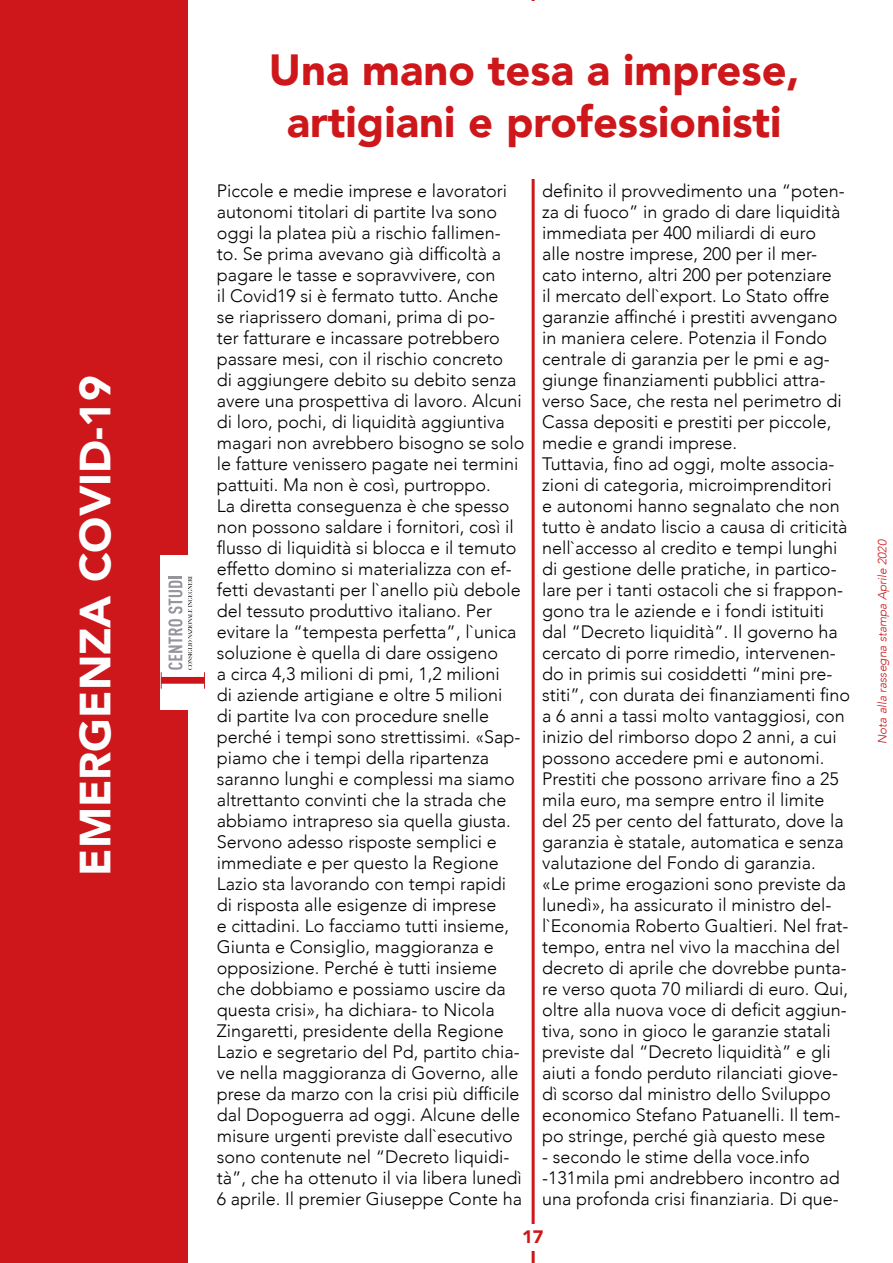
<style>
.page{position:relative;width:893px;height:1263px;background:#fff}
.page>*{position:absolute;margin:0;border:0;box-sizing:border-box;transform-origin:0 0}
.t1{font:900 43.5px/52.2px "Avenir";color:#cd171a;text-align:center}
.t2{font:900 43.5px "Avenir";color:#fff}
.t3{font:300 18px/21px "Avenir";color:#000}
.t4{font:900 18px "Avenir";color:#cd171a}
.t5{font:italic 300 12px "Avenir";color:#cd171a}
</style>
<div class="page">
<hr style="left:532px;top:0;width:3px;height:1263px;background:#cd171a">
<div style="left:0;top:0;width:188px;height:1263px;background:#cd171a"></div>
<div style="left:516px;top:1225px;width:33px;height:25px;background:#fff"></div>
<div style="left:489px;top:1px;width:72px;height:12px;background:#fff"></div>
<div style="left:499px;top:167px;width:73px;height:12px;background:#fff"></div>
<div style="left:161px;top:555px;width:56px;height:155px;background:#fff"></div>
<svg style="left:161px;top:576px;width:44px;height:113px"></svg>
<div style="left:220px;top:13px;width:629px;height:153px;background:#fff"></div>
<h1 class="t2" style="left:58px;top:876px;width:502px;rotate:-90deg">EMERGENZA COVID-19</h1>
<h1 class="t1" style="left:269px;top:43px;width:532px">Una mano tesa a imprese, artigiani e professionisti</h1>
<p class="t3" style="left:217px;top:180px;width:309px">Piccole e medie imprese e lavoratori autonomi titolari di partite Iva sono oggi la platea più a rischio fallimen&shy;to. Se prima avevano già difficoltà a pagare le tasse e sopravvivere, con<br>il Covid19 si è fermato tutto. Anche<br>se riaprissero domani, prima di po-<br>ter fatturare e incassare potrebbero passare mesi, con il rischio concreto<br>di aggiungere debito su debito senza avere una prospettiva di lavoro. Alcuni di loro, pochi, di liquidità aggiuntiva magari non avrebbero bisogno se solo le fatture venissero pagate nei termini pattuiti. Ma non è così, purtroppo.<br>La diretta conseguenza è che spesso non possono saldare i fornitori, così il flusso di liquidità si blocca e il temuto effetto domino si materializza con ef&shy;fetti devastanti per l`anello più debole del tessuto produttivo italiano. Per evitare la “tempesta perfetta”, l`unica soluzione è quella di dare ossigeno<br>a circa 4,3 milioni di pmi, 1,2 milioni<br>di aziende artigiane e oltre 5 milioni<br>di partite Iva con procedure snelle perché i tempi sono strettissimi. «Sap&shy;piamo che i tempi della ripartenza saranno lunghi e complessi ma siamo altrettanto convinti che la strada che abbiamo intrapreso sia quella giusta.<br>Servono adesso risposte semplici e immediate e per questo la Regione Lazio sta lavorando con tempi rapidi di risposta alle esigenze di imprese<br>e cittadini. Lo facciamo tutti insieme, Giunta e Consiglio, maggioranza e opposizione. Perché è tutti insieme che dobbiamo e possiamo uscire da questa crisi», ha dichiara- to Nicola Zingaretti, presidente della Regione Lazio e segretario del Pd, partito chia&shy;ve nella maggioranza di Governo, alle prese da marzo con la crisi più difficile dal Dopoguerra ad oggi. Alcune delle misure urgenti previste dall`esecutivo sono contenute nel “Decreto liquidi&shy;tà”, che ha ottenuto il via libera lunedì 6 aprile. Il premier Giuseppe Conte ha</p>
<p class="t3" style="left:542px;top:180px;width:309px">definito il provvedimento una “poten&shy;za di fuoco” in grado di dare liquidità immediata per 400 miliardi di euro<br>alle nostre imprese, 200 per il mer&shy;cato interno, altri 200 per potenziare<br>il mercato dell`export. Lo Stato offre garanzie affinché i prestiti avvengano in maniera celere. Potenzia il Fondo centrale di garanzia per le pmi e ag&shy;giunge finanziamenti pubblici attra&shy;verso Sace, che resta nel perimetro di Cassa depositi e prestiti per piccole, medie e grandi imprese.<br>Tuttavia, fino ad oggi, molte associa&shy;zioni di categoria, microimprenditori<br>e autonomi hanno segnalato che non tutto è andato liscio a causa di criticità nell`accesso al credito e tempi lunghi di gestione delle pratiche, in partico&shy;lare per i tanti ostacoli che si frappon&shy;gono tra le aziende e i fondi istituiti dal “Decreto liquidità”. Il governo ha cercato di porre rimedio, intervenen&shy;do in primis sui cosiddetti “mini pre&shy;stiti”, con durata dei finanziamenti fino a 6 anni a tassi molto vantaggiosi, con inizio del rimborso dopo 2 anni, a cui possono accedere pmi e autonomi.<br>Prestiti che possono arrivare fino a 25 mila euro, ma sempre entro il limite del 25 per cento del fatturato, dove la garanzia è statale, automatica e senza valutazione del Fondo di garanzia.<br>«Le prime erogazioni sono previste da lunedì», ha assicurato il ministro del&shy;l`Economia Roberto Gualtieri. Nel frat&shy;tempo, entra nel vivo la macchina del decreto di aprile che dovrebbe punta&shy;re verso quota 70 miliardi di euro. Qui, oltre alla nuova voce di deficit aggiun&shy;tiva, sono in gioco le garanzie statali previste dal “Decreto liquidità” e gli aiuti a fondo perduto rilanciati giove&shy;dì scorso dal ministro dello Sviluppo economico Stefano Patuanelli. Il tem&shy;po stringe, perché già questo mese</p>
<p class="t3" style="left:542px;top:1146px;width:299px">- secondo le stime della voce.info -131mila pmi andrebbero incontro ad una profonda crisi finanziaria. Di que-</p>
<p class="t4" style="left:522px;top:1222px;width:23px">17</p>
<p class="t5" style="left:875px;top:744px;width:206px;rotate:-90deg">Nota alla rassegna stampa Aprile 2020</p>
</div>
